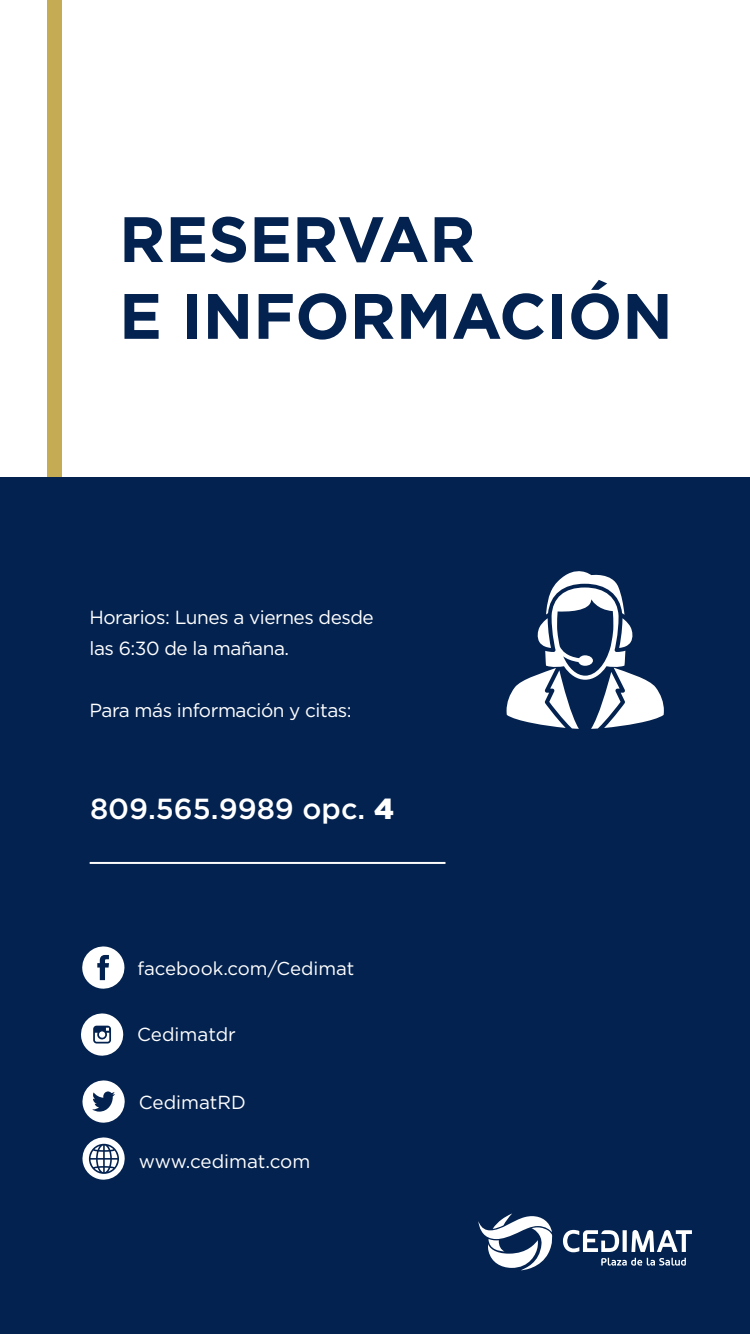
<style>
.page{position:relative;width:750px;height:1334px;background:#fff}
.page>*{position:absolute;margin:0;border:0;box-sizing:border-box;transform-origin:0 0}
.t1{font:700 64px/76.8px "Gotham";color:#03224f}
.t2{font:500 29px "Gotham";color:#fff}
.t3{font:19px/31px "Gotham";letter-spacing:-.025em;color:#fff}
.t4{font:18.9px "Gotham";color:#fff}
.t5{font:18.7px "Gotham";color:#fff}
.s1{font-weight:900}
</style>
<div class="page">
<div style="left:47px;top:0;width:14px;height:509px;background:#c5ab54"></div>
<div style="left:0;top:477px;width:750px;height:857px;background:#03224f"></div>
<hr style="left:90px;top:862px;width:356px;height:2px;background:#fcfcfc">
<svg style="left:82px;top:946px;width:43px;height:43px"></svg>
<svg style="left:82px;top:1080px;width:43px;height:43px"></svg>
<svg style="left:81px;top:1013px;width:43px;height:43px"></svg>
<svg style="left:507px;top:571px;width:157px;height:158px"></svg>
<svg style="left:82px;top:1137px;width:43px;height:43px"></svg>
<svg style="left:478px;top:1213px;width:75px;height:57px"></svg>
<svg style="left:563px;top:1230px;width:129px;height:22px"></svg>
<svg style="left:601px;top:1258px;width:85px;height:8px"></svg>
<h1 class="t1" style="left:119px;top:201px;width:555px">RESERVAR<br>E INFORMACIÓN</h1>
<p class="t3" style="left:90px;top:601px;width:286px">Horarios: Lunes a viernes desde las 6:30 de la mañana.</p>
<p class="t3" style="left:90px;top:694px;width:264px">Para más información y citas:</p>
<h2 class="t2" style="left:90px;top:790px;width:306px">809.565.9989 opc. <span class="s1">4</span></h2>
<p class="t5" style="left:137px;top:956px;width:218px">facebook.com/Cedimat</p>
<p class="t4" style="left:137px;top:1023px;width:100px">Cedimatdr</p>
<p class="t4" style="left:139px;top:1090px;width:109px">CedimatRD</p>
<p class="t4" style="left:139px;top:1149px;width:173px">www.cedimat.com</p>
</div>
